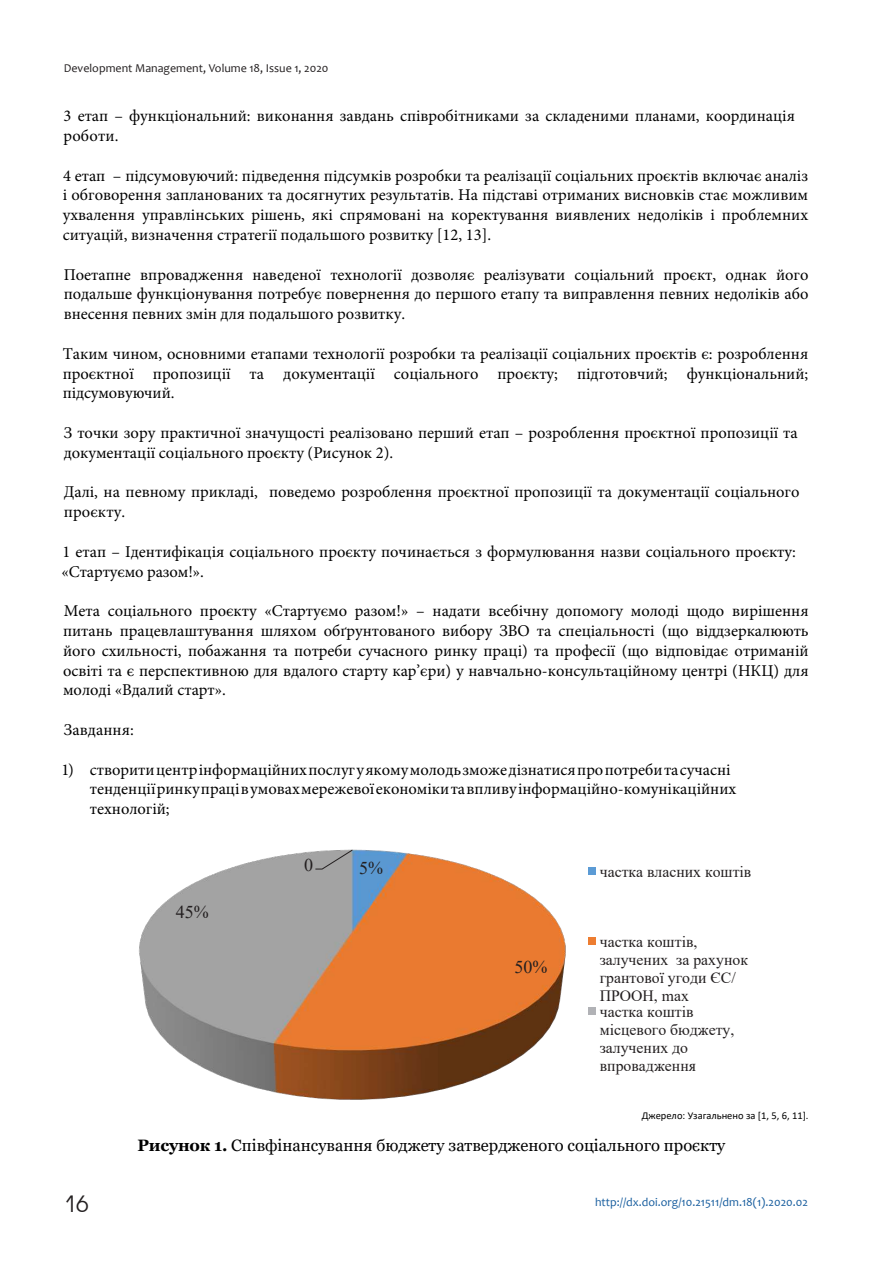
<style>
.page{position:relative;width:893px;height:1263px;background:#fff}
.page>*{position:absolute;margin:0;border:0;box-sizing:border-box;transform-origin:0 0}
.t1{font:22.5px "Avant Garde Gothic C";color:#231f20}
.t2{font:18px "Times New Roman";color:#231f20}
.t3{font:16.5px/19.8px "Minion Pro";color:#000}
.t4{font:16.5px "Georgia";color:#000}
.t5{font:15.75px/18.1px "Times New Roman";color:#231f20}
.t6{font:12px "Candara";color:#175d9e}
.t7{font:12px "Candara";color:#231f20}
.t8{font:10.5px "Calibri";color:#000}
.s1{font-weight:700}
</style>
<div class="page">
<img style="left:139px;top:849px;width:427px;height:251px">
<svg style="left:315px;top:849px;width:38px;height:21px"></svg>
<div style="left:588px;top:867px;width:8px;height:8px;background:#5b9bd5"></div>
<div style="left:588px;top:937px;width:8px;height:8px;background:#ed7d31"></div>
<div style="left:588px;top:1007px;width:8px;height:8px;background:#b1b2b6"></div>
<p class="t7" style="left:64px;top:64px;width:266px">Development Management, Volume 18, Issue 1, 2020</p>
<p class="t3" style="left:64px;top:107px;width:733px">3 етап – функціональний: виконання завдань співробітниками за складеними планами, координація роботи.</p>
<p class="t3" style="left:63px;top:167px;width:747px;text-align:justify">4 етап – підсумовуючий: підведення підсумків розробки та реалізації соціальних проєктів включає аналіз і обговорення запланованих та досягнутих результатів. На підставі отриманих висновків стає можливим ухвалення управлінських рішень, які спрямовані на коректування виявлених недоліків і проблемних ситуацій, визначення стратегії подальшого розвитку [12, 13].</p>
<p class="t3" style="left:64px;top:266px;width:746px;text-align:justify">Поетапне впровадження наведеної технології дозволяє реалізувати соціальний проєкт, однак його подальше функціонування потребує повернення до першого етапу та виправлення певних недоліків або внесення певних змін для подальшого розвитку.</p>
<p class="t3" style="left:63px;top:345px;width:747px;text-align:justify">Таким чином, основними етапами технології розробки та реалізації соціальних проєктів є: розроблення проєктної пропозиції та документації соціального проєкту; підготовчий; функціональний; підсумовуючий.</p>
<p class="t3" style="left:64px;top:424px;width:736px">З точки зору практичної значущості реалізовано перший етап – розроблення проєктної пропозиції та документації соціального проєкту (Рисунок 2).</p>
<p class="t3" style="left:64px;top:484px;width:737px">Далі, на певному прикладі, поведемо розроблення проєктної пропозиції та документації соціального проєкту.</p>
<p class="t3" style="left:62px;top:543px;width:736px">1 етап – Ідентифікація соціального проєкту починається з формулювання назви соціального проєкту: «Стартуємо разом!».</p>
<p class="t3" style="left:63px;top:602px;width:747px;text-align:justify">Мета соціального проєкту «Стартуємо разом!» – надати всебічну допомогу молоді щодо вирішення питань працевлаштування шляхом обґрунтованого вибору ЗВО та спеціальності (що віддзеркалюють його схильності, побажання та потреби сучасного ринку праці) та професії (що відповідає отриманій освіті та є перспективною для вдалого старту кар’єри) у навчально-консультаційному центрі (НКЦ) для молоді «Вдалий старт».</p>
<p class="t3" style="left:64px;top:721px;width:72px">Завдання:</p>
<p class="t3" style="left:90px;top:761px;width:648px;text-indent:-28px">1) створити центр інформаційних послуг у якому молодь зможе дізнатися про потреби та сучасні тенденції ринку праці в умовах мережевої економіки та впливу інформаційно-комунікаційних технологій;</p>
<p class="t2" style="left:176px;top:905px;width:34px">45%</p>
<p class="t2" style="left:304px;top:858px;width:10px">0</p>
<p class="t2" style="left:359px;top:861px;width:26px">5%</p>
<p class="t5" style="left:600px;top:862px;width:153px">частка власних коштів</p>
<h1 class="t1" style="left:64px;top:1191px;width:26px">16</h1>
<p class="t5" style="left:600px;top:932px;width:150px">частка коштів, залучених за рахунок грантової угоди ЄС/<br>ПРООН, max</p>
<p class="t5" style="left:600px;top:1002px;width:136px">частка коштів місцевого бюджету, залучених до впровадження</p>
<p class="t8" style="left:642px;top:1108px;width:168px">Джерело: Узагальнено за [1, 5, 6, 11].</p>
<p class="t4" style="left:138px;top:1135px;width:589px"><span class="s1">Рисунок 1.</span> Співфінансування бюджету затвердженого соціального проєкту</p>
<p class="t2" style="left:515px;top:960px;width:34px">50%</p>
<p class="t6" style="left:595px;top:1197px;width:214px">http://dx.doi.org/10.21511/dm.18(1).2020.02</p>
</div>
